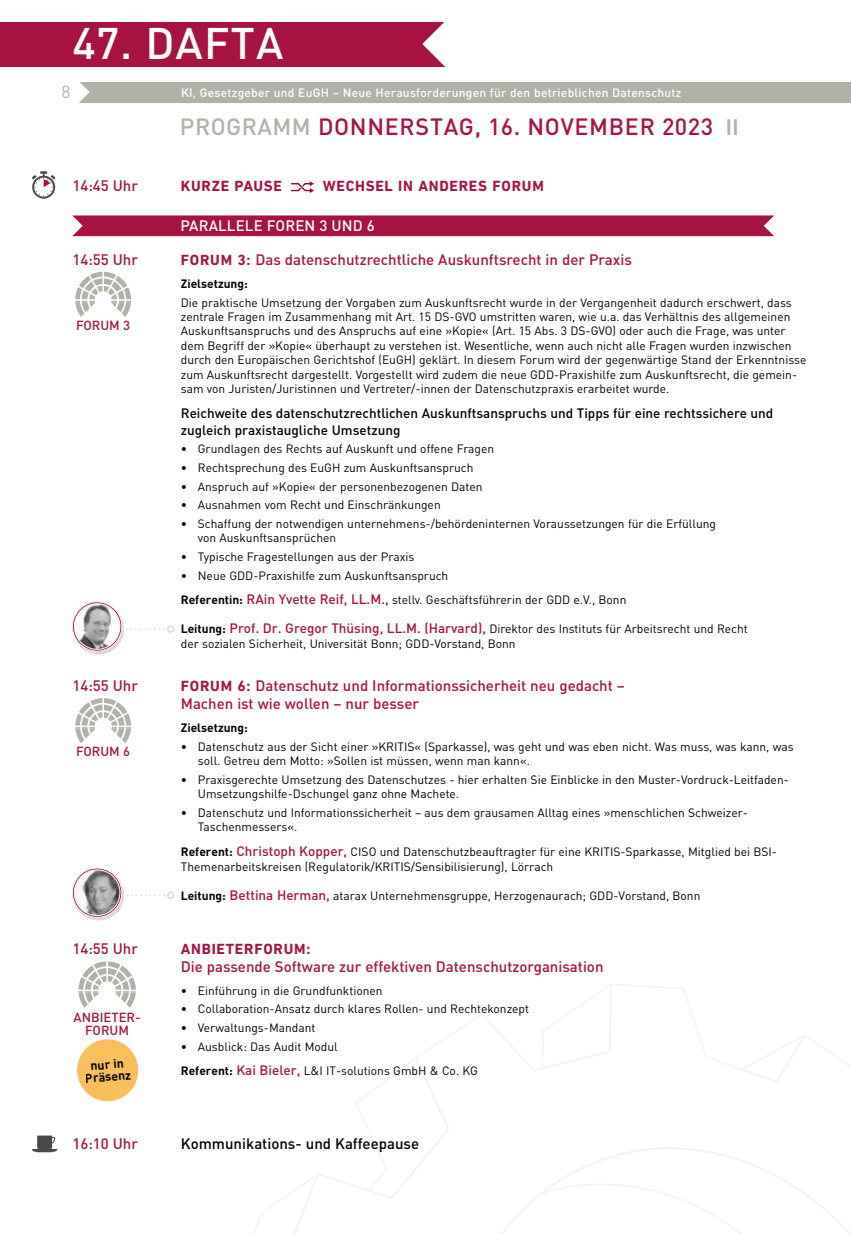
<style>
.page{position:relative;width:851px;height:1234px;background:#fff}
.page>*{position:absolute;margin:0;border:0;box-sizing:border-box;transform-origin:0 0}
.t1{font:500 43.65px "DIN Pro";letter-spacing:.025em;color:#fff}
.t2{font:500 23.25px "DIN Pro";letter-spacing:.03em;color:#a71341}
.t3{font:17.4px "DIN Pro";color:#b1b1a7}
.t4{font:500 15px/18px "DIN Pro";color:#a71341}
.t5{font:700 15px "DIN Next LT Pro";letter-spacing:.05em;color:#a71341}
.t6{font:500 15px "DIN Pro";color:#000}
.t7{font:500 15px "DIN Pro";letter-spacing:.01em;color:#fff}
.t8{font:500 13.5px/16.5px "DIN Pro";color:#000}
.t9{font:500 13.05px/13px "DIN Pro";color:#a71341;text-align:center}
.t10{font:700 12.3px/12.3px "DIN Pro";color:#000;text-align:center}
.t11{font:12px/14.4px "DIN Pro";color:#000}
.t12{font:500 12px "DIN Pro";letter-spacing:.02em;color:#fff}
.t13{font:700 12px "DIN Pro";color:#000}
.s1{color:#b1b1a7}
.s2{font-family:"DIN Next LT Pro";color:#b1b1a7}
.s3{font-family:"DIN Next LT Pro";font-weight:700}
.s4{font-weight:700}
.s5{font-weight:500;font-size:13.5px;color:#a71341}
</style>
<div class="page">
<svg style="left:258px;top:984px;width:592px;height:249px"></svg>
<svg style="left:77px;top:1039px;width:62px;height:63px"></svg>
<svg style="left:32px;top:171px;width:23px;height:27px"></svg>
<svg style="left:291px;top:181px;width:23px;height:12px"></svg>
<div style="left:72px;top:215px;width:702px;height:21px;background:#a71341"></div>
<svg style="left:75px;top:272px;width:56px;height:45px"></svg>
<div style="left:167px;top:625px;width:7px;height:7px;border:2px solid #dadada;border-radius:50%"></div>
<svg style="left:88px;top:652px;width:21px;height:2px"></svg>
<svg style="left:72px;top:601px;width:97px;height:51px"></svg>
<svg style="left:75px;top:698px;width:56px;height:45px"></svg>
<div style="left:167px;top:891px;width:7px;height:7px;border:2px solid #dadada;border-radius:50%"></div>
<svg style="left:88px;top:918px;width:21px;height:2px"></svg>
<svg style="left:72px;top:867px;width:97px;height:51px"></svg>
<svg style="left:78px;top:961px;width:58px;height:46px"></svg>
<svg style="left:32px;top:1135px;width:25px;height:16px"></svg>
<div style="left:0;top:22px;width:456px;height:44px;background:#a71341"></div>
<svg style="left:422px;top:22px;width:34px;height:45px"></svg>
<div style="left:62px;top:82px;width:788px;height:20px;background:#b1b1a7"></div>
<svg style="left:62px;top:82px;width:28px;height:21px"></svg>
<svg style="left:850px;top:82px;width:1px;height:20px"></svg>
<h1 class="t1" style="left:72px;top:14px;width:213px">47. DAFTA</h1>
<p class="t12" style="left:181px;top:84px;width:502px">KI, Gesetzgeber und EuGH – Neue Herausforderungen für den betrieblichen Datenschutz</p>
<h3 class="t3" style="left:62px;top:80px;width:11px">8</h3>
<h2 class="t2" style="left:180px;top:110px;width:560px"><span class="s1">PROGRAMM</span> DONNERSTAG, 16. NOVEMBER 2023 <span class="s2">II</span></h2>
<p class="t4" style="left:72px;top:176px;width:67px">14:45 Uhr</p>
<p class="t5" style="left:181px;top:177px;width:103px">KURZE PAUSE</p>
<p class="t5" style="left:323px;top:177px;width:222px">WECHSEL IN ANDERES FORUM</p>
<p class="t7" style="left:180px;top:216px;width:196px">PARALLELE FOREN 3 UND 6</p>
<p class="t4" style="left:72px;top:250px;width:67px">14:55 Uhr</p>
<p class="t4" style="left:181px;top:250px;width:452px"><span class="s3">FORUM 3:</span> Das datenschutzrechtliche Auskunftsrecht in der Praxis</p>
<p class="t9" style="left:76px;top:318px;width:56px">FORUM 3</p>
<p class="t13" style="left:181px;top:275px;width:69px">Zielsetzung:</p>
<p class="t11" style="left:181px;top:294px;width:627px">Die praktische Umsetzung der Vorgaben zum Auskunftsrecht wurde in der Vergangenheit dadurch erschwert, dass zentrale Fragen im Zusammenhang mit Art. 15 DS-GVO umstritten waren, wie u.a. das Verhältnis des allgemeinen Auskunftsanspruchs und des Anspruchs auf eine »Kopie« (Art. 15 Abs. 3 DS-GVO) oder auch die Frage, was unter dem Begriff der »Kopie« überhaupt zu verstehen ist. Wesentliche, wenn auch nicht alle Fragen wurden inzwischen durch den Europäischen Gerichtshof (EuGH) geklärt. In diesem Forum wird der gegenwärtige Stand der Erkenntnisse zum Auskunftsrecht dargestellt. Vorgestellt wird zudem die neue GDD-Praxishilfe zum Auskunftsrecht, die gemein&shy;sam von Juristen/Juristinnen und Vertreter/-innen der Datenschutzpraxis erarbeitet wurde.</p>
<p class="t8" style="left:181px;top:404px;width:594px">Reichweite des datenschutzrechtlichen Auskunftsanspruchs und Tipps für eine rechtssichere und zugleich praxistaugliche Umsetzung</p>
<p class="t11" style="left:181px;top:441px;width:315px">• Grundlagen des Rechts auf Auskunft und offene Fragen</p>
<p class="t11" style="left:181px;top:459px;width:294px">• Rechtsprechung des EuGH zum Auskunftsanspruch</p>
<p class="t11" style="left:181px;top:478px;width:303px">• Anspruch auf »Kopie« der personenbezogenen Daten</p>
<p class="t11" style="left:181px;top:497px;width:261px">• Ausnahmen vom Recht und Einschränkungen</p>
<p class="t11" style="left:198px;top:515px;width:519px;text-indent:-17px">• Schaffung der notwendigen unternehmens-/behördeninternen Voraussetzungen für die Erfüllung von Auskunftsansprüchen</p>
<p class="t11" style="left:181px;top:549px;width:235px">• Typische Fragestellungen aus der Praxis</p>
<p class="t11" style="left:181px;top:562px;width:447px;line-height:24.8px">• Neue GDD-Praxishilfe zum Auskunftsanspruch<br><span class="s4">Referentin:</span> <span class="s5">RAin Yvette Reif, LL.M.,</span> stellv. Geschäftsführerin der GDD e.V., Bonn</p>
<p class="t11" style="left:181px;top:621px;width:568px"><span class="s4">Leitung:</span> <span class="s5">Prof. Dr. Gregor Thüsing, LL.M. (Harvard),</span> Direktor des Instituts für Arbeitsrecht und Recht der sozialen Sicherheit, Universität Bonn; GDD-Vorstand, Bonn</p>
<p class="t4" style="left:72px;top:676px;width:67px">14:55 Uhr</p>
<p class="t4" style="left:181px;top:676px;width:445px"><span class="s3">FORUM 6:</span> Datenschutz und Informationssicherheit neu gedacht –<br>Machen ist wie wollen – nur besser</p>
<p class="t9" style="left:76px;top:744px;width:56px">FORUM 6</p>
<p class="t13" style="left:181px;top:719px;width:69px">Zielsetzung:</p>
<p class="t11" style="left:198px;top:738px;width:597px;text-indent:-17px">• Datenschutz aus der Sicht einer »KRITIS« (Sparkasse), was geht und was eben nicht. Was muss, was kann, was soll. Getreu dem Motto: »Sollen ist müssen, wenn man kann«.</p>
<p class="t11" style="left:198px;top:771px;width:590px;text-indent:-17px">• Praxisgerechte Umsetzung des Datenschutzes - hier erhalten Sie Einblicke in den Muster-Vordruck-Leitfaden-<br>Umsetzungshilfe-Dschungel ganz ohne Machete.</p>
<p class="t11" style="left:198px;top:804px;width:549px;text-indent:-17px">• Datenschutz und Informationssicherheit – aus dem grausamen Alltag eines »menschlichen Schweizer-<br>Taschenmessers«.</p>
<p class="t11" style="left:181px;top:843px;width:595px"><span class="s4">Referent:</span> <span class="s5">Christoph Kopper,</span> CISO und Datenschutzbeauftragter für eine KRITIS-Sparkasse, Mitglied bei BSI-<br>Themenarbeitskreisen (Regulatorik/KRITIS/Sensibilisierung), Lörrach</p>
<p class="t11" style="left:181px;top:887px;width:521px"><span class="s4">Leitung:</span> <span class="s5">Bettina Herman,</span> atarax Unternehmensgruppe, Herzogenaurach; GDD-Vorstand, Bonn</p>
<p class="t4" style="left:72px;top:938px;width:67px">14:55 Uhr</p>
<p class="t5" style="left:181px;top:939px;width:131px">ANBIETERFORUM:</p>
<p class="t4" style="left:181px;top:956px;width:424px">Die passende Software zur effektiven Datenschutzorganisation</p>
<p class="t9" style="left:73px;top:1010px;width:67px">ANBIETER-<br>FORUM</p>
<p class="t11" style="left:181px;top:982px;width:203px">• Einführung in die Grundfunktionen</p>
<p class="t11" style="left:181px;top:1000px;width:350px">• Collaboration-Ansatz durch klares Rollen- und Rechtekonzept</p>
<p class="t11" style="left:181px;top:1019px;width:136px">• Verwaltungs-Mandant</p>
<p class="t11" style="left:181px;top:1033px;width:298px;line-height:24.8px">• Ausblick: Das Audit Modul<br><span class="s4">Referent:</span> <span class="s5">Kai Bieler,</span> L&amp;I IT-solutions GmbH &amp; Co. KG</p>
<p class="t10" style="left:84px;top:1059px;width:47px;rotate:-5deg">nur in<br>Präsenz</p>
<p class="t4" style="left:72px;top:1134px;width:67px">16:10 Uhr</p>
<p class="t6" style="left:181px;top:1133px;width:240px">Kommunikations- und Kaffeepause</p>
</div>
